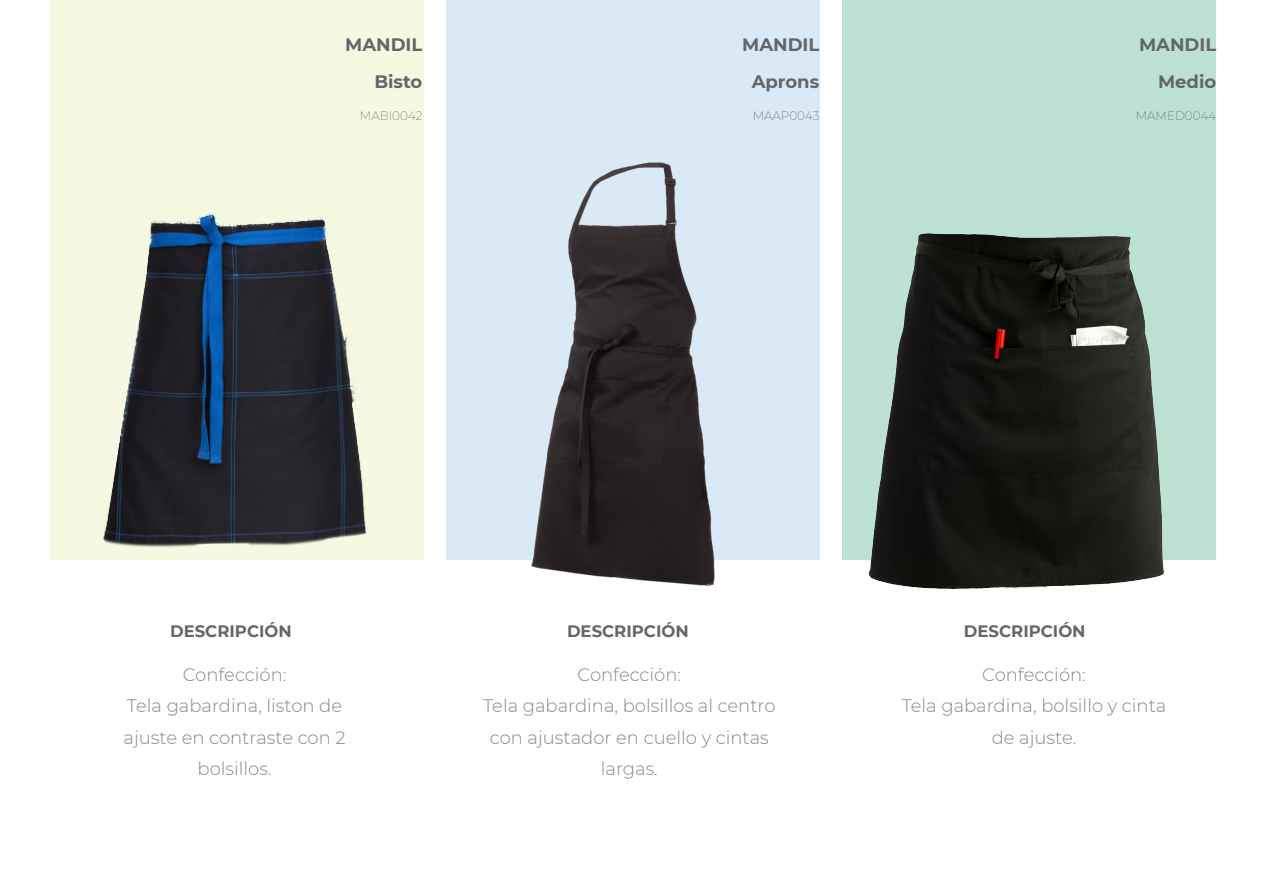
<style>
.page{position:relative;width:1263px;height:893px;background:#fff}
.page>*{position:absolute;margin:0;border:0;box-sizing:border-box;transform-origin:0 0}
.t1{font:300 18px/31.5px "Montserrat";color:#868788;text-align:center}
.t2{font:700 18px "Montserrat";color:#646769}
.t3{font:700 16.5px "Montserrat";color:#646769}
.t4{font:200 12px "Montserrat";color:#646769}
</style>
<div class="page">
<div style="left:50px;top:0;width:374px;height:559px;background:#f6f9e2"></div>
<div style="left:446px;top:0;width:374px;height:559px;background:#dae9f6"></div>
<div style="left:842px;top:0;width:374px;height:559px;background:#bde2d4"></div>
<img style="left:91px;top:213px;width:287px;height:347px">
<img style="left:516px;top:162px;width:231px;height:424px">
<img style="left:852px;top:233px;width:339px;height:356px">
<p class="t2" style="left:345px;top:31px;width:79px">MANDIL</p>
<p class="t2" style="left:742px;top:31px;width:79px">MANDIL</p>
<p class="t2" style="left:1139px;top:31px;width:79px">MANDIL</p>
<p class="t2" style="left:374px;top:69px;width:50px">Bisto</p>
<p class="t4" style="left:360px;top:107px;width:64px">MABI0042</p>
<p class="t2" style="left:752px;top:69px;width:69px">Aprons</p>
<p class="t4" style="left:753px;top:107px;width:68px">MAAP0043</p>
<p class="t2" style="left:1158px;top:69px;width:60px">Medio</p>
<p class="t4" style="left:1136px;top:107px;width:82px">MAMED0044</p>
<p class="t3" style="left:170px;top:619px;width:123px">DESCRIPCIÓN</p>
<p class="t3" style="left:567px;top:619px;width:123px">DESCRIPCIÓN</p>
<p class="t3" style="left:964px;top:619px;width:123px">DESCRIPCIÓN</p>
<p class="t1" style="left:183px;top:658px;width:105px">Confección:</p>
<p class="t1" style="left:124px;top:690px;width:223px">Tela gabardina, liston de ajuste en contraste con 2 bolsillos.</p>
<p class="t1" style="left:577px;top:658px;width:105px">Confección:</p>
<p class="t1" style="left:483px;top:690px;width:294px">Tela gabardina, bolsillos al centro con ajustador en cuello y cintas largas.</p>
<p class="t1" style="left:982px;top:658px;width:105px">Confección:</p>
<p class="t1" style="left:902px;top:690px;width:266px">Tela gabardina, bolsillo y cinta de ajuste.</p>
</div>
